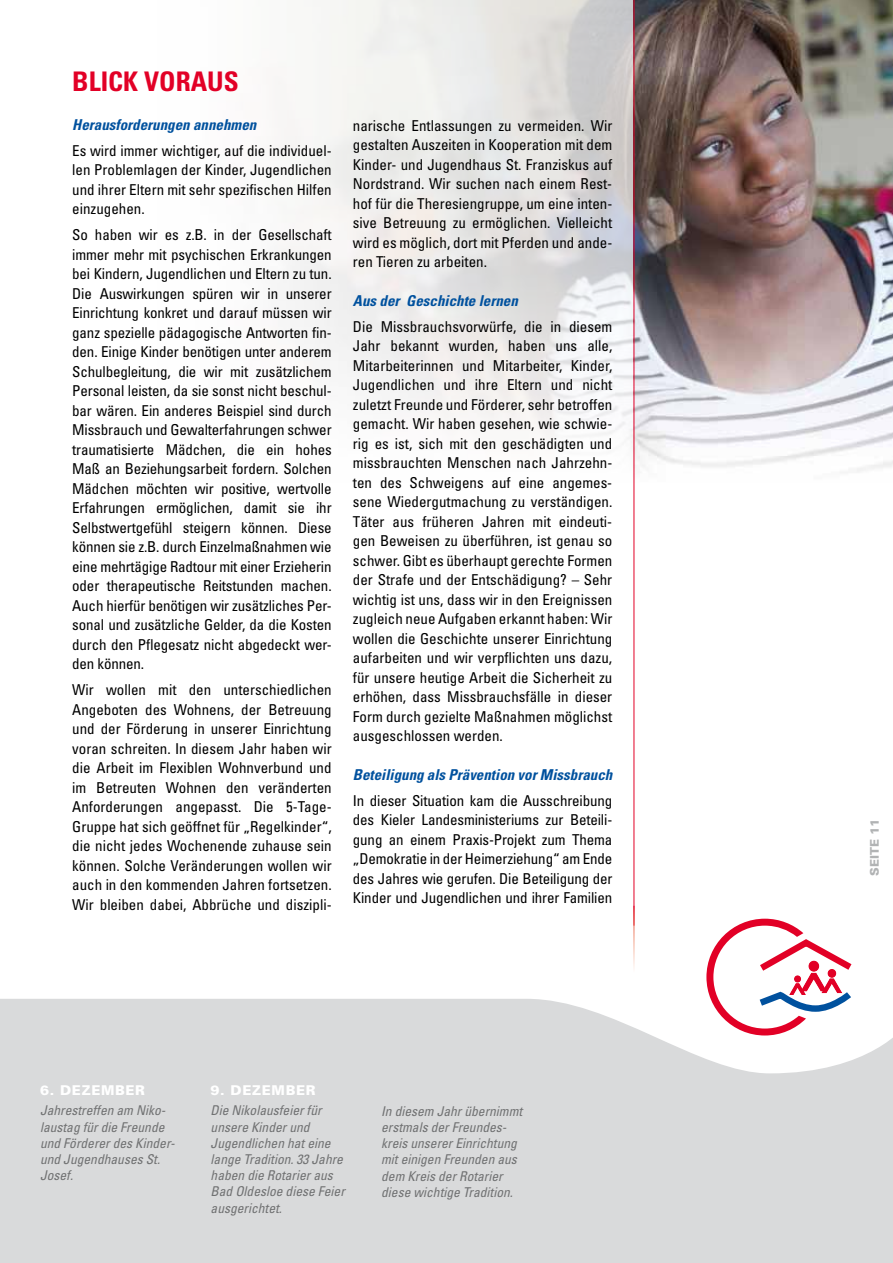
<style>
.page{position:relative;width:893px;height:1263px;background:#fff}
.page>*{position:absolute;margin:0;border:0;box-sizing:border-box;transform-origin:0 0}
.t1{font:700 condensed 27px "Univers";letter-spacing:.11em;color:#e20026}
.t2{font:condensed 15px/19.5px "Univers";color:#000;text-align:justify}
.t3{font:italic 700 condensed 15px "Univers";color:#00519e}
.t4{font:italic condensed 13.5px/16.2px "Univers";color:#707172}
.t5{font:900 13.5px "Univers";letter-spacing:.05em;color:#fff}
.t6{font:900 12px "Univers";color:#b1b3b4}
</style>
<div class="page">
<img style="left:278px;top:0;width:356px;height:483px">
<div style="left:0;top:999px;width:893px;height:264px;background:#d9dadb"></div>
<svg style="left:706px;top:919px;width:148px;height:116px"></svg>
<img style="left:635px;top:0;width:258px;height:472px">
<hr style="left:634px;top:0;width:1px;height:926px;background:#e20026">
<hr style="left:634px;top:906px;width:1px;height:66px;background:#fff">
<h1 class="t1" style="left:72px;top:65px;width:168px">BLICK VORAUS</h1>
<p class="t3" style="left:72px;top:115px;width:186px">Herausforderungen annehmen</p>
<p class="t2" style="left:72px;top:140px;width:261px">Es wird immer wichtiger, auf die individuel&shy;len Problemlagen der Kinder, Jugendlichen und ihrer Eltern mit sehr spezifischen Hilfen einzugehen.</p>
<p class="t2" style="left:72px;top:225px;width:261px">So haben wir es z.B. in der Gesellschaft immer mehr mit psychischen Erkrankungen bei Kindern, Jugendlichen und Eltern zu tun.<br>Die Auswirkungen spüren wir in unserer Einrichtung konkret und darauf müssen wir ganz spezielle pädagogische Antworten fin&shy;den. Einige Kinder benötigen unter anderem Schulbegleitung, die wir mit zusätzlichem Personal leisten, da sie sonst nicht beschul&shy;bar wären. Ein anderes Beispiel sind durch Missbrauch und Gewalterfahrungen schwer traumatisierte Mädchen, die ein hohes Maß an Beziehungsarbeit fordern. Solchen Mädchen möchten wir positive, wertvolle Erfahrungen ermöglichen, damit sie ihr Selbstwertgefühl steigern können. Diese können sie z.B. durch Einzelmaßnahmen wie eine mehrtägige Radtour mit einer Erzieherin oder therapeutische Reitstunden machen.<br>Auch hierfür benötigen wir zusätzliches Per&shy;sonal und zusätzliche Gelder, da die Kosten durch den Pflegesatz nicht abgedeckt wer&shy;den können.</p>
<p class="t2" style="left:72px;top:680px;width:261px">Wir wollen mit den unterschiedlichen Angeboten des Wohnens, der Betreuung und der Förderung in unserer Einrichtung voran schreiten. In diesem Jahr haben wir die Arbeit im Flexiblen Wohnverbund und im Betreuten Wohnen den veränderten Anforderungen angepasst. Die 5-Tage-Gruppe hat sich geöffnet für „Regelkinder“, die nicht jedes Wochenende zuhause sein können. Solche Veränderungen wollen wir auch in den kommenden Jahren fortsetzen.<br>Wir bleiben dabei, Abbrüche und diszipli-</p>
<p class="t2" style="left:353px;top:115px;width:261px">narische Entlassungen zu vermeiden. Wir gestalten Auszeiten in Kooperation mit dem Kinder- und Jugendhaus St. Franziskus auf Nordstrand. Wir suchen nach einem Rest&shy;hof für die Theresiengruppe, um eine inten&shy;sive Betreuung zu ermöglichen. Vielleicht wird es möglich, dort mit Pferden und ande&shy;ren Tieren zu arbeiten.</p>
<p class="t3" style="left:353px;top:291px;width:166px">Aus der Geschichte lernen</p>
<p class="t2" style="left:353px;top:316px;width:261px">Die Missbrauchsvorwürfe, die in diesem Jahr bekannt wurden, haben uns alle, Mitarbeiterinnen und Mitarbeiter, Kinder, Jugendlichen und ihre Eltern und nicht zuletzt Freunde und Förderer, sehr betroffen gemacht. Wir haben gesehen, wie schwie&shy;rig es ist, sich mit den geschädigten und missbrauchten Menschen nach Jahrzehn&shy;ten des Schweigens auf eine angemes&shy;sene Wiedergutmachung zu verständigen.<br>Täter aus früheren Jahren mit eindeuti&shy;gen Beweisen zu überführen, ist genau so schwer. Gibt es überhaupt gerechte Formen der Strafe und der Entschädigung? – Sehr wichtig ist uns, dass wir in den Ereignissen zugleich neue Aufgaben erkannt haben: Wir wollen die Geschichte unserer Einrichtung aufarbeiten und wir verpflichten uns dazu, für unsere heutige Arbeit die Sicherheit zu erhöhen, dass Missbrauchsfälle in dieser Form durch gezielte Maßnahmen möglichst ausgeschlossen werden.</p>
<p class="t3" style="left:353px;top:765px;width:261px">Beteiligung als Prävention vor Missbrauch</p>
<p class="t2" style="left:353px;top:790px;width:261px">In dieser Situation kam die Ausschreibung des Kieler Landesministeriums zur Beteili&shy;gung an einem Praxis-Projekt zum Thema „Demokratie in der Heimerziehung“ am Ende des Jahres wie gerufen. Die Beteiligung der Kinder und Jugendlichen und ihrer Familien</p>
<p class="t5" style="left:40px;top:1082px;width:107px">6. DEZEMBER</p>
<p class="t4" style="left:40px;top:1102px;width:136px">Jahrestreffen am Niko&shy;laustag für die Freunde und Förderer des Kinder&shy;und Jugendhauses St.<br>Josef.</p>
<p class="t5" style="left:211px;top:1082px;width:107px">9. DEZEMBER</p>
<p class="t4" style="left:211px;top:1102px;width:136px">Die Nikolausfeier für unsere Kinder und<br>Jugendlichen hat eine lange Tradition. 33 Jahre haben die Rotarier aus<br>Bad Oldesloe diese Feier ausgerichtet.</p>
<p class="t4" style="left:381px;top:1102px;width:142px">In diesem Jahr übernimmt erstmals der Freundes&shy;kreis unserer Einrichtung mit einigen Freunden aus dem Kreis der Rotarier diese wichtige Tradition.</p>
<p class="t6" style="left:867px;top:876px;width:58px;rotate:-90deg">Seite 11</p>
</div>
